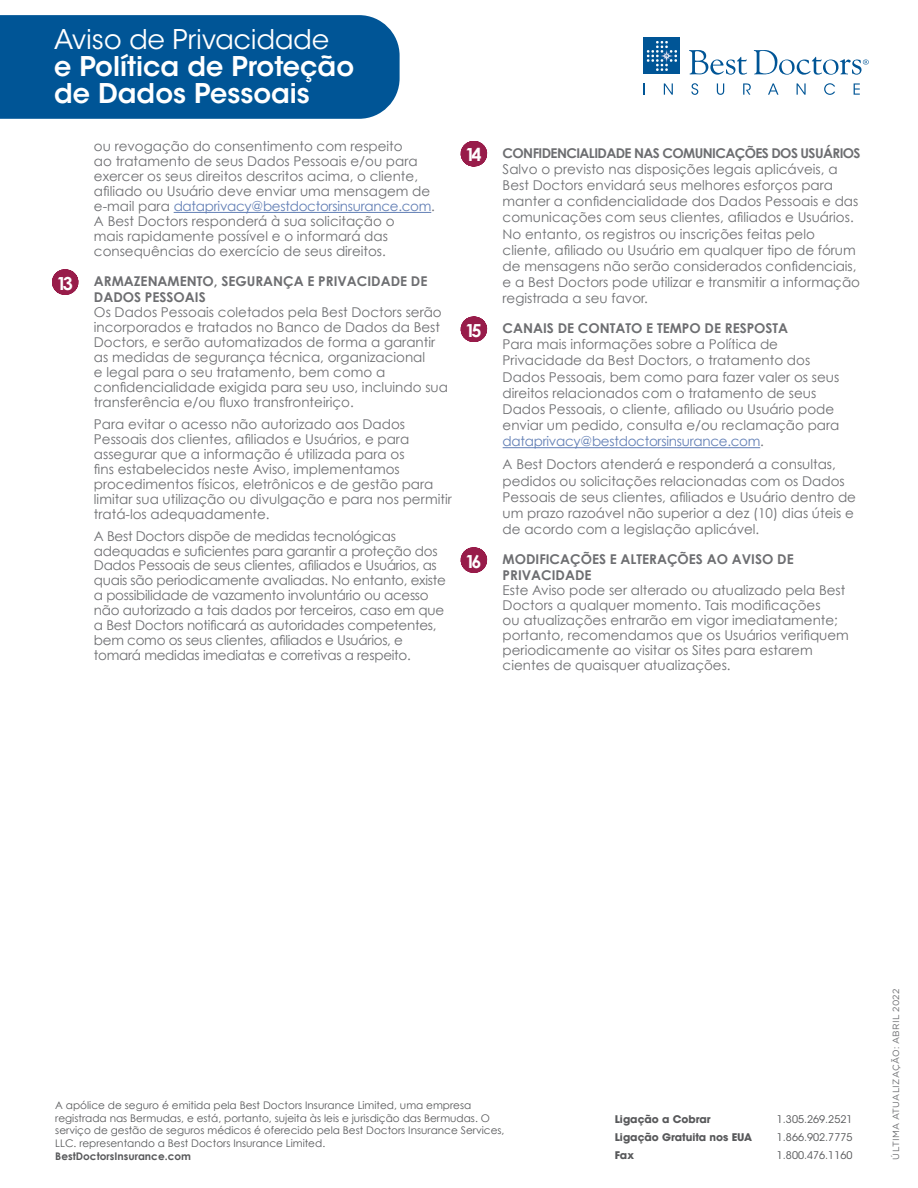
<style>
.page{position:relative;width:918px;height:1188px;background:#fff}
.page>*{position:absolute;margin:0;border:0;box-sizing:border-box;transform-origin:0 0}
.t1{font:600 27px/27px "ITC Avant Garde Std";color:#fff}
.t2{font:27px "ITC Avant Garde Std";color:#fff}
.t3{font:13.5px/15px "Century Gothic";color:#6d6e71}
.t4{font:13.5px/15px "Century Gothic";letter-spacing:-.02em;color:#6d6e71}
.t5{font:700 13.5px/16.2px "Century Gothic";color:#6d6e71}
.t6{font:10.5px/12.6px "Century Gothic";color:#58595b}
.t7{font:10.5px "ITC Avant Garde Std";color:#58595b}
.t8{font:700 10.5px "ITC Avant Garde Std";color:#58595b}
.t9{font:700 10.5px "Century Gothic";color:#58595b}
.t10{font:9px "Gotham HTF";letter-spacing:.03em;color:#6d6e71}
.s1{color:#627fb5}
.s2{font-size:18px;color:#fff}
.s3{font-weight:700;font-size:18px;color:#fff}
.s4{font-weight:700}
</style>
<div class="page">
<svg style="left:689px;top:50px;width:58px;height:25px"></svg>
<svg style="left:754px;top:50px;width:115px;height:25px"></svg>
<div style="left:644px;top:37px;width:36px;height:37px;background:#005596"></div>
<svg style="left:647px;top:41px;width:30px;height:30px"></svg>
<svg style="left:664px;top:83px;width:9px;height:12px"></svg>
<svg style="left:691px;top:83px;width:7px;height:12px"></svg>
<svg style="left:717px;top:83px;width:7px;height:12px"></svg>
<svg style="left:743px;top:83px;width:8px;height:12px"></svg>
<svg style="left:768px;top:83px;width:11px;height:12px"></svg>
<svg style="left:797px;top:83px;width:9px;height:12px"></svg>
<svg style="left:824px;top:83px;width:11px;height:12px"></svg>
<svg style="left:854px;top:83px;width:6px;height:12px"></svg>
<svg style="left:644px;top:83px;width:1px;height:12px"></svg>
<div style="left:0;top:15px;width:400px;height:104px;background:#005596"></div>
<hr style="left:174px;top:212px;width:257px;height:1px;background:#627fb5">
<svg style="left:65px;top:269px;width:1px;height:26px"></svg>
<svg style="left:473px;top:141px;width:1px;height:25px"></svg>
<svg style="left:473px;top:316px;width:1px;height:26px"></svg>
<hr style="left:503px;top:447px;width:257px;height:1px;background:#627fb5">
<svg style="left:473px;top:547px;width:1px;height:26px"></svg>
<h1 class="t2" style="left:54px;top:23px;width:277px">Aviso de Privacidade</h1>
<h1 class="t1" style="left:54px;top:52px;width:302px">e Política de Proteção de Dados Pessoais</h1>
<p class="t3" style="left:94px;top:139px;width:343px">ou revogação do consentimento com respeito<br>ao tratamento de seus Dados Pessoais e/ou para exercer os seus direitos descritos acima, o cliente, afiliado ou Usuário deve enviar uma mensagem de e-mail para <span class="s1">dataprivacy@bestdoctorsinsurance.com</span>.<br>A Best Doctors responderá à sua solicitação o<br>mais rapidamente possível e o informará das consequências do exercício de seus direitos.</p>
<p class="t5" style="left:94px;top:273px;width:335px;text-indent:-38px"><span class="s2">13</span> ARMAZENAMENTO, SEGURANÇA E PRIVACIDADE DE<br>DADOS PESSOAIS</p>
<p class="t3" style="left:94px;top:304px;width:356px">Os Dados Pessoais coletados pela Best Doctors serão incorporados e tratados no Banco de Dados da Best Doctors, e serão automatizados de forma a garantir as medidas de segurança técnica, organizacional<br>e legal para o seu tratamento, bem como a confidencialidade exigida para seu uso, incluindo sua transferência e/ou fluxo transfronteiriço.</p>
<p class="t3" style="left:94px;top:416px;width:359px">Para evitar o acesso não autorizado aos Dados Pessoais dos clientes, afiliados e Usuários, e para assegurar que a informação é utilizada para os<br>fins estabelecidos neste Aviso, implementamos procedimentos físicos, eletrônicos e de gestão para limitar sua utilização ou divulgação e para nos permitir tratá-los adequadamente.</p>
<p class="t4" style="left:94px;top:528px;width:354px">A Best Doctors dispõe de medidas tecnológicas adequadas e suficientes para garantir a proteção dos Dados Pessoais de seus clientes, afiliados e Usuários, as quais são periodicamente avaliadas. No entanto, existe a possibilidade de vazamento involuntário ou acesso não autorizado a tais dados por terceiros, caso em que a Best Doctors notificará as autoridades competentes, bem como os seus clientes, afiliados e Usuários, e tomará medidas imediatas e corretivas a respeito.</p>
<p class="t3" style="left:503px;top:144px;width:360px;line-height:16.2px;text-indent:-38px"><span class="s3">14</span> <span class="s4">CONFIDENCIALIDADE NAS COMUNICAÇÕES DOS USUÁRIOS </span>Salvo o previsto nas disposições legais aplicáveis, a Best Doctors envidará seus melhores esforços para manter a confidencialidade dos Dados Pessoais e das comunicações com seus clientes, afiliados e Usuários.<br>No entanto, os registros ou inscrições feitas pelo cliente, afiliado ou Usuário em qualquer tipo de fórum de mensagens não serão considerados confidenciais, e a Best Doctors pode utilizar e transmitir a informação registrada a seu favor.</p>
<p class="t3" style="left:503px;top:320px;width:338px;line-height:16.2px;text-indent:-38px"><span class="s3">15</span> <span class="s4">CANAIS DE CONTATO E TEMPO DE RESPOSTA<br></span>Para mais informações sobre a Política de Privacidade da Best Doctors, o tratamento dos Dados Pessoais, bem como para fazer valer os seus direitos relacionados com o tratamento de seus Dados Pessoais, o cliente, afiliado ou Usuário pode enviar um pedido, consulta e/ou reclamação para <span class="s1">dataprivacy@bestdoctorsinsurance.com</span>.</p>
<p class="t3" style="left:503px;top:456px;width:355px;line-height:16.2px">A Best Doctors atenderá e responderá a consultas, pedidos ou solicitações relacionadas com os Dados Pessoais de seus clientes, afiliados e Usuário dentro de um prazo razoável não superior a dez (10) dias úteis e de acordo com a legislação aplicável.</p>
<p class="t5" style="left:503px;top:551px;width:293px;text-indent:-38px"><span class="s2">16</span> MODIFICAÇÕES E ALTERAÇÕES AO AVISO DE<br>PRIVACIDADE</p>
<p class="t3" style="left:503px;top:582px;width:348px">Este Aviso pode ser alterado ou atualizado pela Best Doctors a qualquer momento. Tais modificações<br>ou atualizações entrarão em vigor imediatamente; portanto, recomendamos que os Usuários verifiquem periodicamente ao visitar os Sites para estarem cientes de quaisquer atualizações.</p>
<p class="t6" style="left:55px;top:1099px;width:451px">A apólice de seguro é emitida pela Best Doctors Insurance Limited, uma empresa registrada nas Bermudas, e está, portanto, sujeita às leis e jurisdição das Bermudas. O serviço de gestão de seguros médicos é oferecido pela Best Doctors Insurance Services, LLC. representando a Best Doctors Insurance Limited.</p>
<p class="t9" style="left:55px;top:1149px;width:137px">BestDoctorsInsurance.com</p>
<p class="t8" style="left:615px;top:1112px;width:97px">Ligação a Cobrar</p>
<p class="t7" style="left:777px;top:1112px;width:77px">1.305.269.2521</p>
<p class="t8" style="left:615px;top:1130px;width:139px">Ligação Gratuita nos EUA</p>
<p class="t7" style="left:777px;top:1130px;width:77px">1.866.902.7775</p>
<p class="t8" style="left:615px;top:1148px;width:21px">Fax</p>
<p class="t7" style="left:777px;top:1148px;width:77px">1.800.476.1160</p>
<p class="t10" style="left:891px;top:1160px;width:172px;rotate:-90deg">ÚLTIMA ATUALIZAÇÃO: ABRIL 2022</p>
</div>
